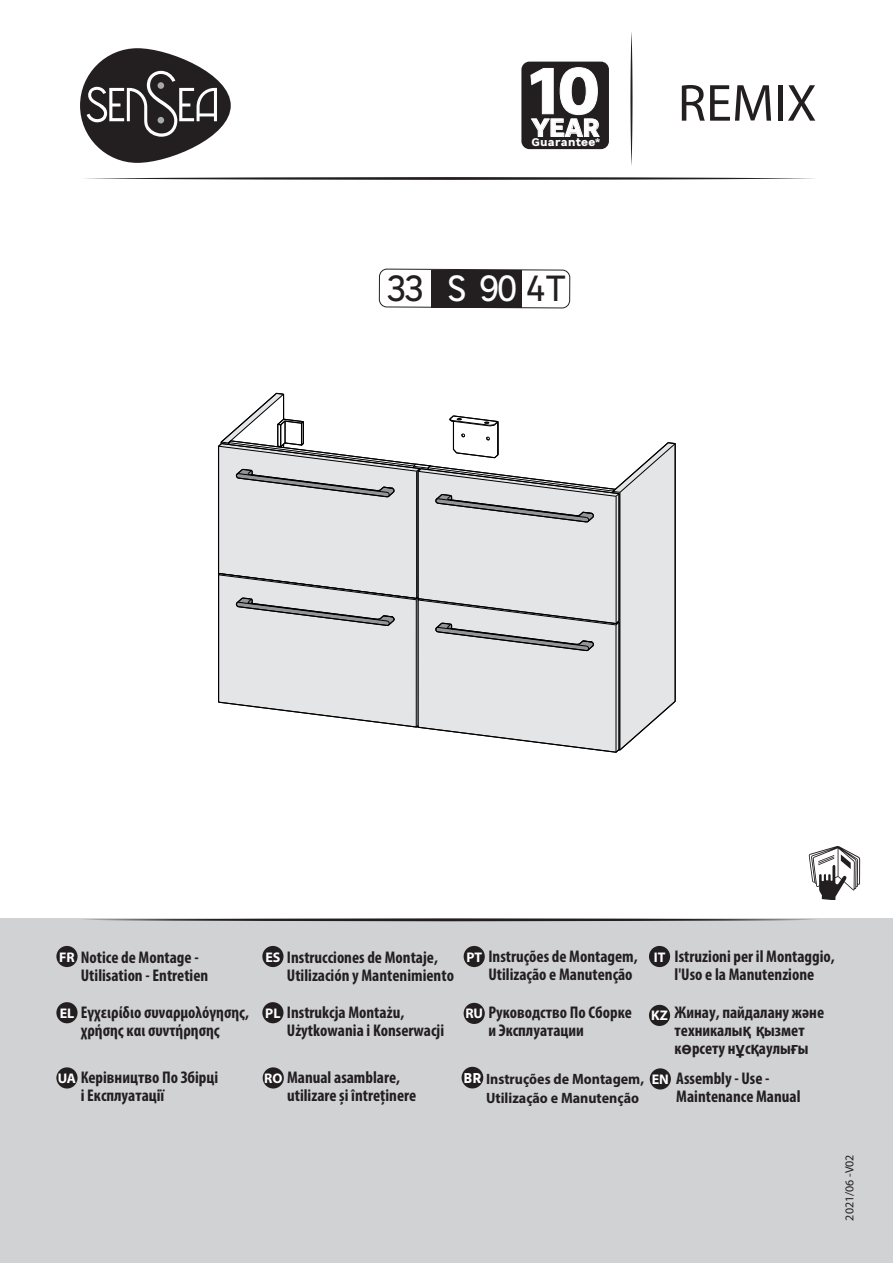
<style>
.page{position:relative;width:893px;height:1263px;background:#fff}
.page>*{position:absolute;margin:0;border:0;box-sizing:border-box;transform-origin:0 0}
.t1{font:700 65.1px "Leroy Merlin Sans";color:#fff;scale:1.08 1}
.t2{font:52.5px "Myriad Pro";color:#231f20}
.t3{font:36.6px "Leroy Merlin Sans";color:#231f20;scale:.94 1}
.t4{font:700 25.05px "Leroy Merlin Sans";color:#fff;scale:1.11 1}
.t5{font:700 condensed 16.95px/18px "Myriad Pro";color:#231f20}
.t6{font:700 semi-condensed 15px/19px "Myriad Pro";color:#231f20}
.t7{font:700 13.95px "Myriad Pro";color:#fff}
.t8{font:12px "Myriad Pro";color:#231f20}
.t9{font:700 11.1px "Leroy Merlin Sans";letter-spacing:.025em;color:#fff;scale:1.11 1}
.s1{color:#fff}
.s2{font-family:"Arial";font-stretch:normal}
.s3{font-family:"Leroy Merlin Sans";font-stretch:normal;font-size:14.4px;color:#fff}
</style>
<div class="page">
<div style="left:1px;top:919px;width:892px;height:344px;background:#d1d2d4"></div>
<svg style="left:81px;top:918px;width:737px;height:3px;background:#686667"></svg>
<svg style="left:85px;top:177px;width:730px;height:3px"></svg>
<svg style="left:630px;top:32px;width:2px;height:134px"></svg>
<svg style="left:80px;top:48px;width:151px;height:115px;fill:#231f20"></svg>
<svg style="left:87px;top:71px;width:130px;height:66px;background:#4d4a4b"></svg>
<svg style="left:809px;top:846px;width:51px;height:53px"></svg>
<svg style="left:378px;top:61px;width:193px;height:248px"></svg>
<svg style="left:218px;top:392px;width:458px;height:361px"></svg>
<div style="left:56px;top:946px;width:22px;height:21px;background:#231f20;border-radius:50%"></div>
<div style="left:262px;top:946px;width:21px;height:21px;background:#231f20;border-radius:50%"></div>
<div style="left:464px;top:946px;width:21px;height:21px;background:#231f20;border-radius:50%"></div>
<div style="left:649px;top:946px;width:21px;height:21px;background:#231f20;border-radius:50%"></div>
<div style="left:56px;top:1002px;width:22px;height:21px;background:#231f20;border-radius:50%"></div>
<div style="left:262px;top:1002px;width:21px;height:21px;background:#231f20;border-radius:50%"></div>
<div style="left:56px;top:1067px;width:22px;height:21px;background:#231f20;border-radius:50%"></div>
<div style="left:263px;top:1067px;width:21px;height:21px;background:#231f20;border-radius:50%"></div>
<div style="left:464px;top:1003px;width:21px;height:21px;background:#231f20;border-radius:50%"></div>
<div style="left:649px;top:1005px;width:21px;height:21px;background:#231f20;border-radius:50%"></div>
<div style="left:650px;top:1068px;width:21px;height:21px;background:#231f20;border-radius:50%"></div>
<div style="left:462px;top:1067px;width:21px;height:21px;background:#231f20;border-radius:50%"></div>
<div style="left:521px;top:62px;width:88px;height:87px;background:#231f20;border-radius:8px"></div>
<svg style="left:530px;top:67px;width:69px;height:70px"></svg>
<h1 class="t1" style="left:530px;top:36px;width:67px">10</h1>
<h3 class="t4" style="left:531px;top:107px;width:63px">YEAR</h3>
<p class="t9" style="left:532px;top:133px;width:64px">Guarantee*</p>
<h3 class="t3" style="left:386px;top:259px;width:193px">33 <span class="s1">S 90</span> 4T</h3>
<h2 class="t2" style="left:678px;top:71px;width:140px">REMIX</h2>
<p class="t5" style="left:81px;top:948px;width:129px">Notice de Montage -<br>Utilisation - Entretien</p>
<p class="t5" style="left:287px;top:948px;width:169px">Instrucciones de Montaje,<br>Utilización y Mantenimiento</p>
<p class="t5" style="left:488px;top:947px;width:151px">Instruções de Montagem,<br>Utilização e Manutenção</p>
<p class="t5" style="left:675px;top:947px;width:162px">Istruzioni per il Montaggio, l'Uso e la Manutenzione</p>
<p class="t5" style="left:81px;top:1003px;width:170px">Εγχειρίδιο συναρμολόγησης, χρήσης και συντήρησης</p>
<p class="t5" style="left:287px;top:1003px;width:159px">Instrukcja Montażu,<br>Użytkowania i Konserwacji</p>
<p class="t5" style="left:488px;top:1003px;width:145px">Руководство По Сборке и Эксплуатации</p>
<p class="t5" style="left:676px;top:1069px;width:126px">Assembly - Use -<br>Maintenance Manual</p>
<p class="t7" style="left:59px;top:948px;width:17px">FR</p>
<p class="t7" style="left:265px;top:948px;width:17px">ES</p>
<p class="t7" style="left:466px;top:948px;width:17px">PT</p>
<p class="t7" style="left:654px;top:948px;width:13px">IT</p>
<p class="t5" style="left:675px;top:1003px;width:151px">Жинау, пайдалану және техникалы<span class="s2">қ қ</span>ызмет к<span class="s2">ө</span>рсету н<span class="s2">ұ</span>с<span class="s2">қ</span>аулы<span class="s2">ғ</span>ы</p>
<p class="t7" style="left:60px;top:1004px;width:16px">EL</p>
<p class="t7" style="left:265px;top:1004px;width:17px">PL</p>
<p class="t7" style="left:465px;top:1004px;width:19px">RU</p>
<p class="t7" style="left:651px;top:1006px;width:18px">KZ</p>
<p class="t5" style="left:81px;top:1068px;width:139px">Керівництво По Збірці і Експлуатації</p>
<p class="t6" style="left:486px;top:1068px;width:160px;text-indent:-23px"><span class="s3">BR</span> Instruções de Montagem,<br>Utilização e Manutenção</p>
<p class="t7" style="left:58px;top:1069px;width:20px">UA</p>
<p class="t5" style="left:287px;top:1068px;width:131px">Manual asamblare, utilizare și întreținere</p>
<p class="t7" style="left:264px;top:1069px;width:20px">RO</p>
<p class="t7" style="left:652px;top:1070px;width:19px">EN</p>
<p class="t8" style="left:842px;top:1220px;width:68px;rotate:-90deg">2021/06 -V02</p>
</div>
